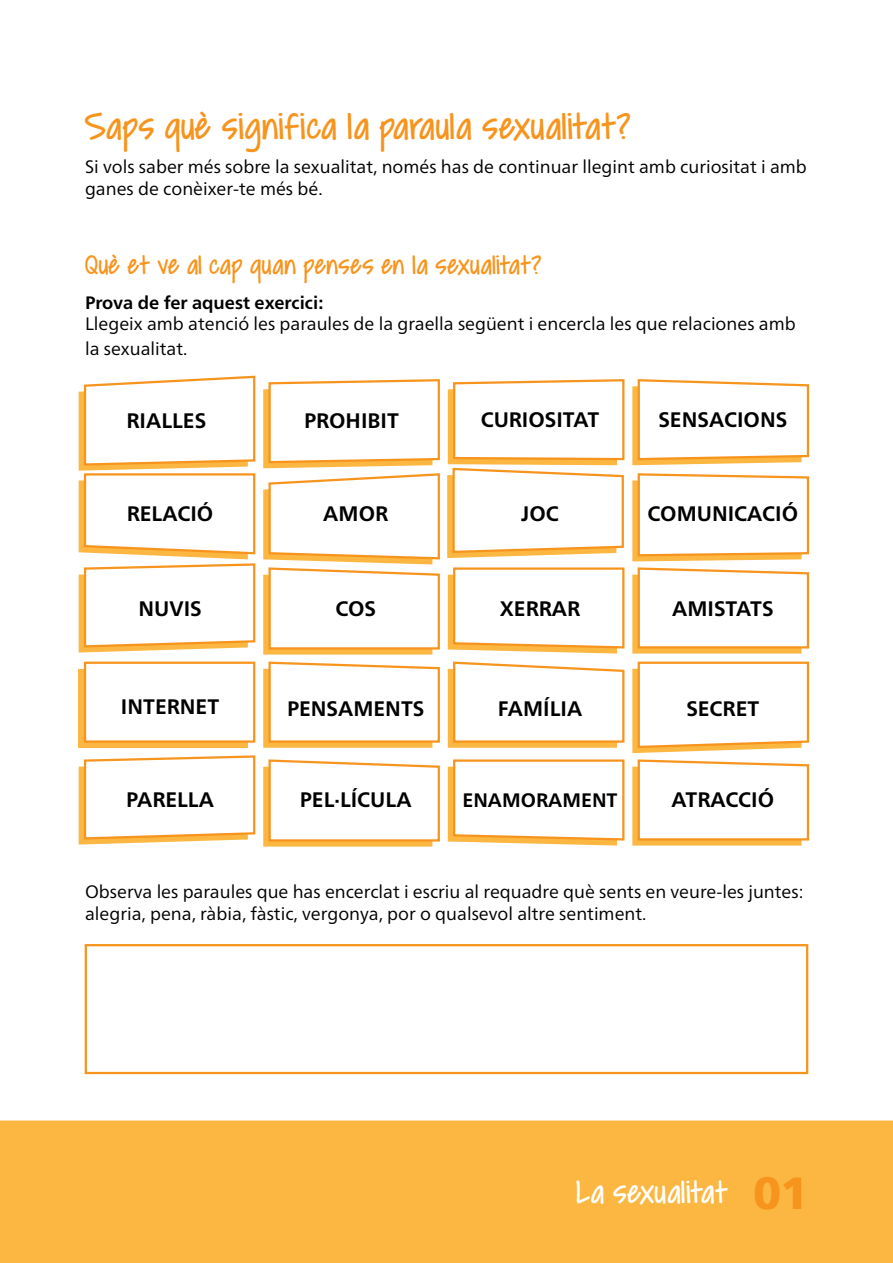
<style>
.page{position:relative;width:893px;height:1263px;background:#fff}
.page>*{position:absolute;margin:0;border:0;box-sizing:border-box;transform-origin:0 0}
.t1{font:42px "Covered By Your Grace";letter-spacing:.015em;color:#f7941d}
.t2{font:36px "Covered By Your Grace";letter-spacing:.005em;color:#fff}
.t3{font:30px "Covered By Your Grace";letter-spacing:.005em;color:#f7941d}
.t4{font:700 21px "Frutiger Neue LTW1 G";color:#000}
.t5{font:700 19.5px "Frutiger Neue LTW1 G";color:#000}
.t6{font:18px/21.6px "Frutiger Neue LTW1 G";color:#000}
.t7{font:700 18px "Frutiger Neue LTW1 G";color:#000}
.s1{font-family:"Frutiger Neue LTW1 G";font-weight:900;font-size:45px;color:#f7941d}
</style>
<div class="page">
<div style="left:1px;top:1121px;width:891px;height:141px;background:#fbb741"></div>
<div style="left:0;top:1120px;width:893px;height:143px;border:2px solid #fbb741"></div>
<div style="left:79px;top:669px;width:169px;height:79px;background:#fbb741"></div>
<svg style="left:632px;top:379px;width:178px;height:86px"></svg>
<svg style="left:447px;top:379px;width:178px;height:179px"></svg>
<svg style="left:79px;top:375px;width:177px;height:277px"></svg>
<svg style="left:448px;top:567px;width:177px;height:86px"></svg>
<svg style="left:632px;top:473px;width:178px;height:180px"></svg>
<svg style="left:79px;top:755px;width:177px;height:89px"></svg>
<svg style="left:263px;top:759px;width:177px;height:87px"></svg>
<svg style="left:448px;top:759px;width:177px;height:86px"></svg>
<div style="left:84px;top:662px;width:171px;height:81px;background:#fff;border:2px solid #f7941d"></div>
<svg style="left:263px;top:379px;width:177px;height:369px"></svg>
<svg style="left:448px;top:661px;width:177px;height:87px"></svg>
<svg style="left:632px;top:661px;width:178px;height:184px"></svg>
<div style="left:85px;top:944px;width:723px;height:130px;border:2px solid #f7941d"></div>
<h1 class="t1" style="left:85px;top:106px;width:547px">Saps què significa la paraula sexualitat?</h1>
<p class="t6" style="left:85px;top:156px;width:723px">Si vols saber més sobre la sexualitat, només has de continuar llegint amb curiositat i amb ganes de conèixer-te més bé.</p>
<h3 class="t3" style="left:85px;top:251px;width:458px">Què et ve al cap quan penses en la sexualitat?</h3>
<p class="t7" style="left:85px;top:292px;width:240px">Prova de fer aquest exercici:</p>
<p class="t6" style="left:85px;top:311px;width:712px;line-height:25.2px">Llegeix amb atenció les paraules de la graella següent i encercla les que relaciones amb la sexualitat.</p>
<p class="t4" style="left:127px;top:408px;width:81px">RIALLES</p>
<p class="t4" style="left:304px;top:408px;width:96px">PROHIBIT</p>
<p class="t4" style="left:481px;top:407px;width:120px">CURIOSITAT</p>
<p class="t4" style="left:658px;top:407px;width:130px">SENSACIONS</p>
<p class="t4" style="left:127px;top:501px;width:88px">RELACIÓ</p>
<p class="t4" style="left:323px;top:501px;width:66px">AMOR</p>
<p class="t4" style="left:521px;top:501px;width:39px">JOC</p>
<p class="t4" style="left:647px;top:501px;width:152px">COMUNICACIÓ</p>
<p class="t4" style="left:138px;top:596px;width:65px">NUVIS</p>
<p class="t4" style="left:335px;top:596px;width:42px">COS</p>
<p class="t4" style="left:500px;top:596px;width:82px">XERRAR</p>
<p class="t4" style="left:672px;top:596px;width:103px">AMISTATS</p>
<p class="t4" style="left:121px;top:694px;width:100px">INTERNET</p>
<p class="t4" style="left:287px;top:696px;width:139px">PENSAMENTS</p>
<p class="t4" style="left:498px;top:696px;width:86px">FAMÍLIA</p>
<p class="t4" style="left:686px;top:696px;width:74px">SECRET</p>
<p class="t4" style="left:126px;top:788px;width:89px">PARELLA</p>
<p class="t4" style="left:300px;top:788px;width:113px">PEL·LÍCULA</p>
<p class="t5" style="left:462px;top:788px;width:157px">ENAMORAMENT</p>
<p class="t4" style="left:671px;top:788px;width:104px">ATRACCIÓ</p>
<p class="t6" style="left:85px;top:881px;width:720px">Observa les paraules que has encerclat i escriu al requadre què sents en veure-les juntes: alegria, pena, ràbia, fàstic, vergonya, por o qualsevol altre sentiment.</p>
<h2 class="t2" style="left:576px;top:1174px;width:234px">La sexualitat <span class="s1">01</span></h2>
</div>
